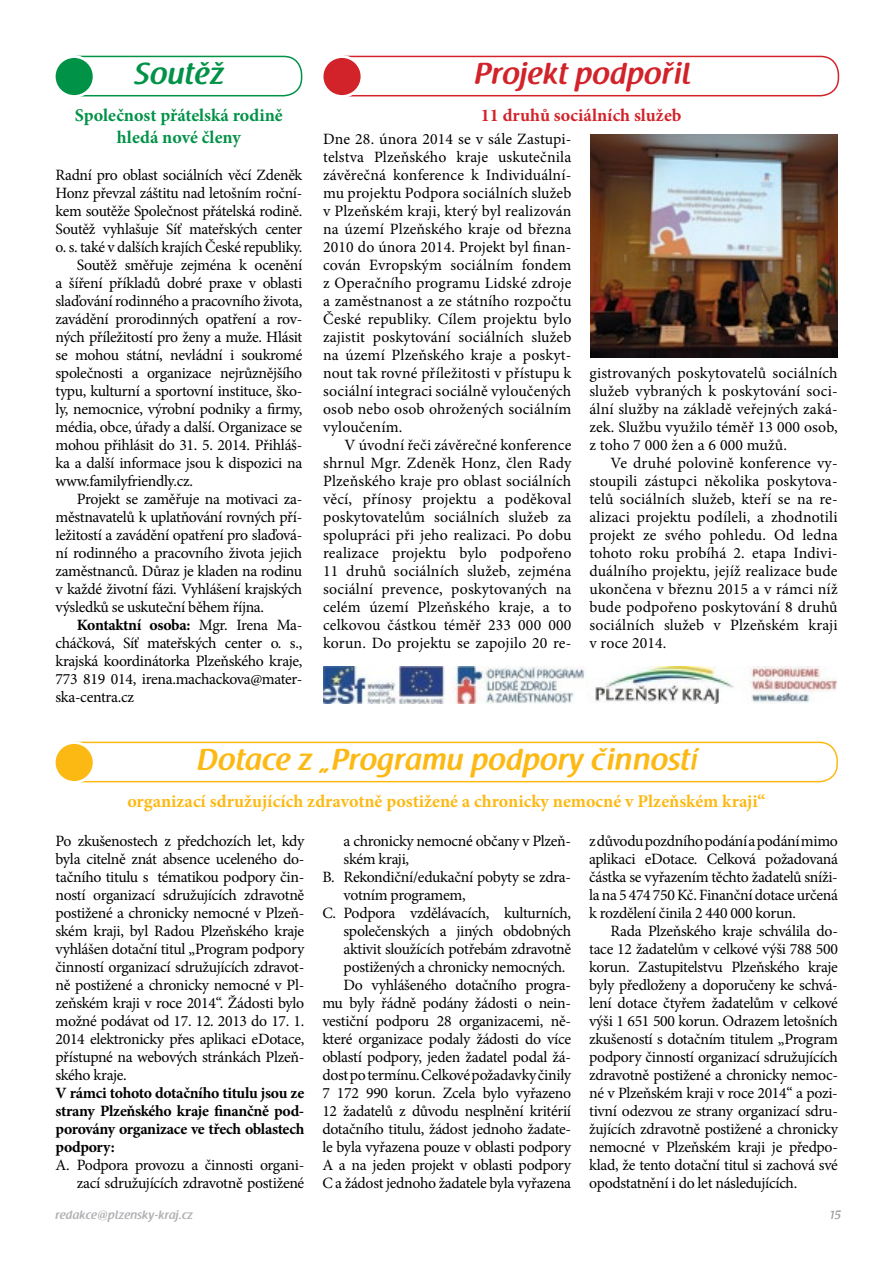
<style>
.page{position:relative;width:893px;height:1263px;background:#fff}
.page>*{position:absolute;margin:0;border:0;box-sizing:border-box;transform-origin:0 0}
.t1{font:600 30px "Raspoutine";letter-spacing:.025em;color:#fdb913}
.t2{font:600 30px "Raspoutine";letter-spacing:.025em;color:#d2232a}
.t3{font:600 30px "Raspoutine";letter-spacing:.025em;color:#009247}
.t4{font:700 18px "Minion Pro";color:#fdb913}
.t5{font:700 18px/21.6px "Minion Pro";color:#009247;text-align:center}
.t6{font:700 18px "Minion Pro";color:#d2232a}
.t7{font:15.75px/18px "Minion Pro";letter-spacing:-.02em;color:#000;text-align:justify}
.t8{font:700 15.75px/18px "Minion Pro";letter-spacing:-.02em;color:#000;text-align:justify}
.t9{font:600 12px "Raspoutine";letter-spacing:.025em;color:#afb1b4}
.t10{font:12px "Raspoutine Classic";color:#939598}
.s1{font-weight:400}
</style>
<div class="page">
<div style="left:59px;top:742px;width:779px;height:40px;border:2px solid #fdb913;border-radius:18px"></div>
<div style="left:59px;top:56px;width:243px;height:40px;border:2px solid #009247;border-radius:18px"></div>
<div style="left:326px;top:56px;width:513px;height:40px;border:2px solid #d2232a;border-radius:18px"></div>
<div style="left:54px;top:742px;width:40px;height:40px;background:#fdb913;border-radius:50%"></div>
<div style="left:53px;top:741px;width:42px;height:43px;border:3px solid #fff;border-radius:50%"></div>
<div style="left:54px;top:57px;width:40px;height:39px;background:#009247;border-radius:50%"></div>
<div style="left:53px;top:55px;width:42px;height:43px;border:3px solid #fff;border-radius:50%"></div>
<div style="left:322px;top:57px;width:40px;height:39px;background:#d2232a;border-radius:50%"></div>
<div style="left:321px;top:55px;width:42px;height:43px;border:3px solid #fff;border-radius:50%"></div>
<img style="left:590px;top:135px;width:248px;height:222px">
<img style="left:323px;top:667px;width:514px;height:36px">
<h1 class="t3" style="left:134px;top:57px;width:91px">Souteˇž</h1>
<h1 class="t2" style="left:475px;top:57px;width:217px">Projekt podporˇil</h1>
<p class="t5" style="left:75px;top:104px;width:210px">Společnost přátelská rodině hledá nové členy</p>
<p class="t6" style="left:481px;top:103px;width:202px">11 druhů sociálních služeb</p>
<p class="t7" style="left:323px;top:130px;width:250px">Dne 28. února 2014 se v sále Zastupi&shy;telstva Plzeňského kraje uskutečnila závěrečná konference k Individuální&shy;mu projektu Podpora sociálních služeb v Plzeňském kraji, který byl realizován na území Plzeňského kraje od března 2010 do února 2014. Projekt byl finan&shy;cován Evropským sociálním fondem z Operačního programu Lidské zdroje a zaměstnanost a ze státního rozpočtu České republiky. Cílem projektu bylo zajistit poskytování sociálních služeb na území Plzeňského kraje a poskyt&shy;nout tak rovné příležitosti v přístupu k sociální integraci sociálně vyloučených osob nebo osob ohrožených sociálním vyloučením.</p>
<p class="t7" style="left:323px;top:436px;width:250px;text-indent:21px">V úvodní řeči závěrečné konference shrnul Mgr. Zdeněk Honz, člen Rady Plzeňského kraje pro oblast sociálních věcí, přínosy projektu a poděkoval poskytovatelům sociálních služeb za spolupráci při jeho realizaci. Po dobu realizace projektu bylo podpořeno 11 druhů sociálních služeb, zejména sociální prevence, poskytovaných na celém území Plzeňského kraje, a to celkovou částkou téměř 233 000 000 korun. Do projektu se zapojilo 20 re-</p>
<p class="t7" style="left:56px;top:166px;width:248px">Radní pro oblast sociálních věcí Zdeněk</p>
<p class="t7" style="left:56px;top:184px;width:248px">Honz převzal záštitu nad letošním roční-</p>
<p class="t7" style="left:56px;top:202px;width:248px">kem soutěže Společnost přátelská rodině.</p>
<p class="t7" style="left:56px;top:220px;width:248px">Soutěž vyhlašuje Síť mateřských center</p>
<p class="t7" style="left:56px;top:238px;width:248px">o. s. také v dalších krajích České republiky.</p>
<p class="t7" style="left:77px;top:256px;width:227px">Soutěž směřuje zejména k ocenění</p>
<p class="t7" style="left:56px;top:274px;width:248px">a šíření příkladů dobré praxe v oblasti</p>
<p class="t7" style="left:56px;top:292px;width:248px">slaďování rodinného a pracovního života,</p>
<p class="t7" style="left:56px;top:310px;width:248px">zavádění prorodinných opatření a rov-</p>
<p class="t7" style="left:56px;top:328px;width:248px">ných příležitostí pro ženy a muže. Hlásit</p>
<p class="t7" style="left:56px;top:346px;width:248px">se mohou státní, nevládní i soukromé</p>
<p class="t7" style="left:56px;top:364px;width:248px">společnosti a organizace nejrůznějšího</p>
<p class="t7" style="left:56px;top:382px;width:248px">typu, kulturní a sportovní instituce, ško-</p>
<p class="t7" style="left:56px;top:400px;width:248px">ly, nemocnice, výrobní podniky a firmy,</p>
<p class="t7" style="left:56px;top:418px;width:248px">média, obce, úřady a další. Organizace se</p>
<p class="t7" style="left:56px;top:436px;width:248px">mohou přihlásit do 31. 5. 2014. Přihláš-</p>
<p class="t7" style="left:56px;top:454px;width:248px">ka a další informace jsou k dispozici na</p>
<p class="t7" style="left:56px;top:472px;width:139px">www.familyfriendly.cz.</p>
<p class="t7" style="left:77px;top:490px;width:227px">Projekt se zaměřuje na motivaci za-</p>
<p class="t7" style="left:56px;top:508px;width:248px">městnavatelů k uplatňování rovných pří-</p>
<p class="t7" style="left:56px;top:526px;width:248px">ležitostí a zavádění opatření pro slaďová-</p>
<p class="t7" style="left:56px;top:544px;width:248px">ní rodinného a pracovního života jejich</p>
<p class="t7" style="left:56px;top:562px;width:248px">zaměstnanců. Důraz je kladen na rodinu</p>
<p class="t7" style="left:56px;top:580px;width:248px">v každé životní fázi. Vyhlášení krajských</p>
<p class="t7" style="left:56px;top:598px;width:210px">výsledků se uskuteční během října.</p>
<p class="t8" style="left:77px;top:616px;width:227px">Kontaktní osoba: <span class="s1">Mgr. Irena Ma-</span></p>
<p class="t7" style="left:56px;top:634px;width:248px">cháčková, Síť mateřských center o. s.,</p>
<p class="t7" style="left:56px;top:652px;width:248px">krajská koordinátorka Plzeňského kraje,</p>
<p class="t7" style="left:56px;top:670px;width:248px">773 819 014, irena.machackova@mater-</p>
<p class="t7" style="left:56px;top:688px;width:80px">ska-centra.cz</p>
<p class="t7" style="left:589px;top:364px;width:250px">gistrovaných poskytovatelů sociálních služeb vybraných k poskytování soci&shy;ální služby na základě veřejných zaká&shy;zek. Službu využilo téměř 13 000 osob, z toho 7 000 žen a 6 000 mužů.</p>
<p class="t7" style="left:589px;top:454px;width:250px;text-indent:21px">Ve druhé polovině konference vy&shy;stoupili zástupci několika poskytova&shy;telů sociálních služeb, kteří se na re&shy;alizaci projektu podíleli, a zhodnotili projekt ze svého pohledu. Od ledna tohoto roku probíhá 2. etapa Indivi&shy;duálního projektu, jejíž realizace bude ukončena v březnu 2015 a v rámci níž bude podpořeno poskytování 8 druhů sociálních služeb v Plzeňském kraji v roce 2014.</p>
<h1 class="t1" style="left:198px;top:743px;width:502px">Dotace z „Programu podpory cˇinností</h1>
<p class="t4" style="left:127px;top:788px;width:640px">organizací sdružujících zdravotně postižené a chronicky nemocné v Plzeňském kraji“</p>
<p class="t7" style="left:56px;top:832px;width:250px">Po zkušenostech z předchozích let, kdy byla citelně znát absence uceleného do&shy;tačního titulu s tématikou podpory čin&shy;ností organizací sdružujících zdravotně postižené a chronicky nemocné v Plzeň&shy;ském kraji, byl Radou Plzeňského kraje vyhlášen dotační titul „Program podpory činností organizací sdružujících zdravot&shy;ně postižené a chronicky nemocné v Pl&shy;zeňském kraji v roce 2014“. Žádosti bylo možné podávat od 17. 12. 2013 do 17. 1.<br>2014 elektronicky přes aplikaci eDotace, přístupné na webových stránkách Plzeň&shy;ského kraje.</p>
<p class="t8" style="left:56px;top:1084px;width:250px">V rámci tohoto dotačního titulu jsou ze strany Plzeňského kraje finančně pod&shy;porovány organizace ve třech oblastech podpory:</p>
<p class="t7" style="left:56px;top:1156px;width:250px;text-align:right">A. Podpora provozu a činnosti organi&shy;zací sdružujících zdravotně postižené</p>
<p class="t7" style="left:344px;top:832px;width:229px">a chronicky nemocné občany v Plzeň-</p>
<p class="t7" style="left:344px;top:850px;width:67px">ském kraji,</p>
<p class="t7" style="left:322px;top:868px;width:250px">B. Rekondiční/edukační pobyty se zdra-</p>
<p class="t7" style="left:344px;top:886px;width:123px">votním programem,</p>
<p class="t7" style="left:322px;top:904px;width:250px">C. Podpora vzdělávacích, kulturních,</p>
<p class="t7" style="left:344px;top:922px;width:229px">společenských a jiných obdobných</p>
<p class="t7" style="left:344px;top:940px;width:229px">aktivit sloužících potřebám zdravotně</p>
<p class="t7" style="left:344px;top:958px;width:223px">postižených a chronicky nemocných.</p>
<p class="t7" style="left:344px;top:976px;width:229px">Do vyhlášeného dotačního progra-</p>
<p class="t7" style="left:322px;top:994px;width:250px">mu byly řádně podány žádosti o nein-</p>
<p class="t7" style="left:322px;top:1012px;width:250px">vestiční podporu 28 organizacemi, ně-</p>
<p class="t7" style="left:322px;top:1030px;width:250px">které organizace podaly žádosti do více</p>
<p class="t7" style="left:322px;top:1048px;width:250px">oblastí podpory, jeden žadatel podal žá-</p>
<p class="t7" style="left:322px;top:1066px;width:250px">dost po termínu. Celkové požadavky činily</p>
<p class="t7" style="left:322px;top:1084px;width:250px">7 172 990 korun. Zcela bylo vyřazeno</p>
<p class="t7" style="left:322px;top:1102px;width:250px">12 žadatelů z důvodu nesplnění kritérií</p>
<p class="t7" style="left:322px;top:1120px;width:250px">dotačního titulu, žádost jednoho žadate-</p>
<p class="t7" style="left:322px;top:1138px;width:250px">le byla vyřazena pouze v oblasti podpory</p>
<p class="t7" style="left:322px;top:1156px;width:250px">A a na jeden projekt v oblasti podpory</p>
<p class="t7" style="left:322px;top:1174px;width:250px">C a žádost jednoho žadatele byla vyřazena</p>
<p class="t7" style="left:589px;top:832px;width:250px">z důvodu pozdního podání a podání mimo aplikaci eDotace. Celková požadovaná částka se vyřazením těchto žadatelů sníži&shy;la na 5 474 750 Kč. Finanční dotace určená k rozdělení činila 2 440 000 korun.</p>
<p class="t7" style="left:589px;top:922px;width:250px;text-indent:21px">Rada Plzeňského kraje schválila do&shy;tace 12 žadatelům v celkové výši 788 500 korun. Zastupitelstvu Plzeňského kraje byly předloženy a doporučeny ke schvá&shy;lení dotace čtyřem žadatelům v celkové výši 1 651 500 korun. Odrazem letošních zkušeností s dotačním titulem „Program podpory činností organizací sdružujících zdravotně postižené a chronicky nemoc&shy;né v Plzeňském kraji v roce 2014“ a pozi&shy;tivní odezvou ze strany organizací sdru&shy;žujících zdravotně postižené a chronicky nemocné v Plzeňském kraji je předpo&shy;klad, že tento dotační titul si zachová své opodstatnění i do let následujících.</p>
<p class="t9" style="left:56px;top:1208px;width:139px">redakce@plzensky-kraj.cz</p>
<p class="t10" style="left:829px;top:1208px;width:13px">15</p>
</div>
